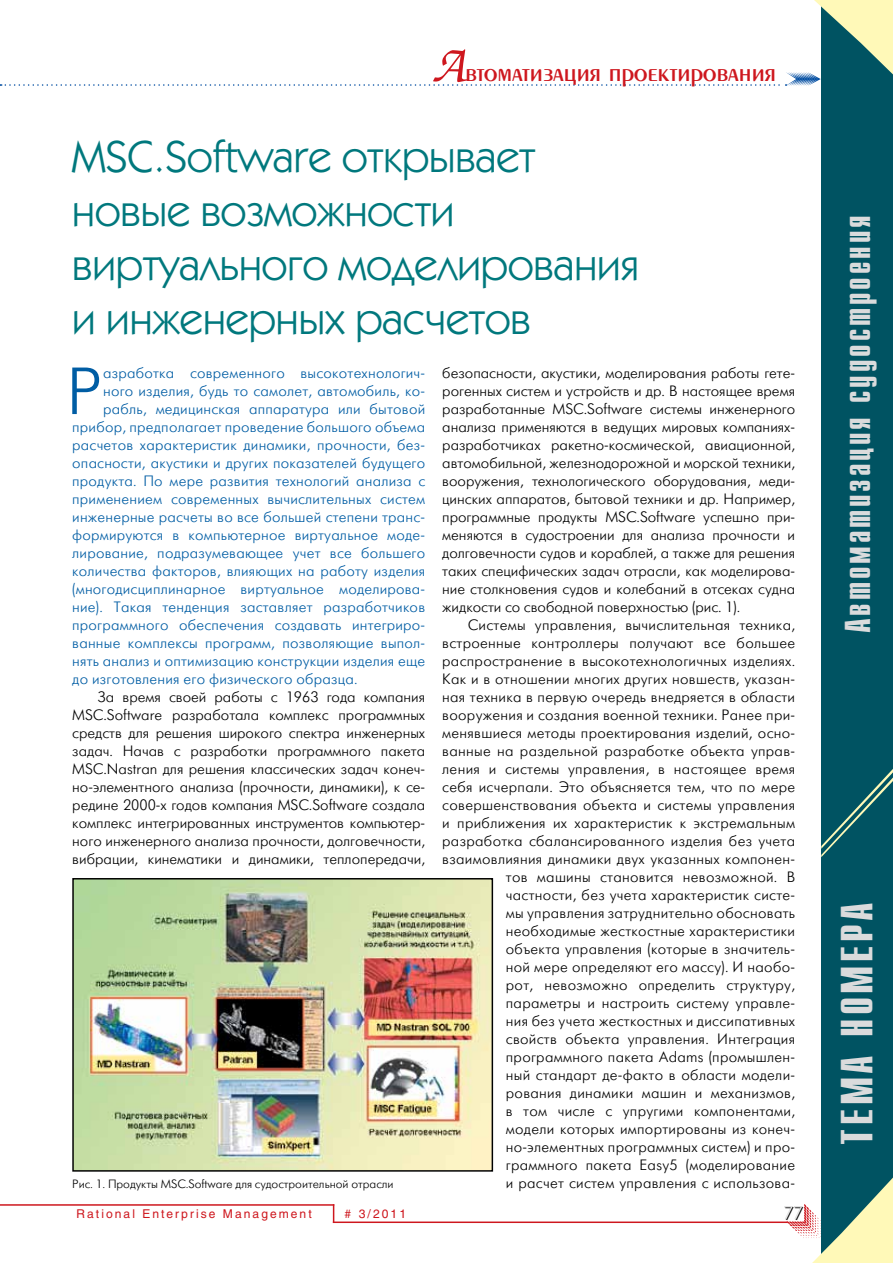
<style>
.page{position:relative;width:893px;height:1263px;background:#fff}
.page>*{position:absolute;margin:0;border:0;box-sizing:border-box;transform-origin:0 0}
.t1{font:66.45px "Futuris Light C";color:#005da4}
.t2{font:45px/54px "Kabel C";color:#00787d}
.t3{font:700 45px "Compact C";letter-spacing:.08em;color:#dadbdc}
.t4{font:700 36px "Compact C";letter-spacing:.08em;color:#dadbdc}
.t5{font:27px "Penta Demi";color:#ce171e}
.t6{font:18px "Futuris Shadow C";color:#000}
.t7{font:15px/18px "Futuris Light C";letter-spacing:.02em;color:#000;text-align:justify}
.t8{font:15px "Futuris Light C";letter-spacing:.015em;color:#005da4}
.t9{font:12px "Futuris Light C";color:#000}
.t10{font:12px "Helios";letter-spacing:.17em;color:#ce171e}
.s1{font-family:"Zapf Chancery C";font-size:54px}
</style>
<div class="page">
<hr style="left:0;top:1204px;width:334px;height:2px;background:#ce171e">
<svg style="left:333px;top:1206px;width:1px;height:15px"></svg>
<hr style="left:333px;top:1221px;width:455px;height:2px;background:#ce171e">
<div style="left:821px;top:0;width:72px;height:1263px;background:#005362"></div>
<svg style="left:821px;top:769px;width:72px;height:88px"></svg>
<svg style="left:0;top:0;width:893px;height:86px"></svg>
<svg style="left:787px;top:1177px;width:106px;height:86px"></svg>
<img style="left:74px;top:880px;width:417px;height:290px">
<div style="left:72px;top:878px;width:421px;height:294px;border:1px solid #000"></div>
<h3 class="t5" style="left:432px;top:59px;width:346px"><span class="s1">А</span>втоматизация проектирования</h3>
<h2 class="t2" style="left:72px;top:128px;width:568px">MSC.Software открывает новые возможности виртуального моделирования и инженерных расчетов</h2>
<h1 class="t1" style="left:66px;top:357px;width:37px">Р</h1>
<p class="t8" style="left:103px;top:365px;width:324px">азработка современного высокотехнологич-</p>
<p class="t8" style="left:103px;top:383px;width:324px">ного изделия, будь то самолет, автомобиль, ко-</p>
<p class="t8" style="left:103px;top:401px;width:324px">рабль, медицинская аппаратура или бытовой</p>
<p class="t8" style="left:72px;top:419px;width:354px">прибор, предполагает проведение большого объема</p>
<p class="t8" style="left:72px;top:437px;width:354px">расчетов характеристик динамики, прочности, без-</p>
<p class="t8" style="left:72px;top:455px;width:354px">опасности, акустики и других показателей будущего</p>
<p class="t8" style="left:72px;top:473px;width:354px">продукта. По мере развития технологий анализа с</p>
<p class="t8" style="left:72px;top:491px;width:354px">применением современных вычислительных систем</p>
<p class="t8" style="left:72px;top:509px;width:354px">инженерные расчеты во все большей степени транс-</p>
<p class="t8" style="left:72px;top:527px;width:354px">формируются в компьютерное виртуальное моде-</p>
<p class="t8" style="left:72px;top:545px;width:354px">лирование, подразумевающее учет все большего</p>
<p class="t8" style="left:72px;top:563px;width:354px">количества факторов, влияющих на работу изделия</p>
<p class="t8" style="left:72px;top:581px;width:354px">(многодисциплинарное виртуальное моделирова-</p>
<p class="t8" style="left:72px;top:599px;width:354px">ние). Такая тенденция заставляет разработчиков</p>
<p class="t8" style="left:72px;top:617px;width:354px">программного обеспечения создавать интегриро-</p>
<p class="t8" style="left:72px;top:635px;width:354px">ванные комплексы программ, позволяющие выпол-</p>
<p class="t8" style="left:72px;top:653px;width:354px">нять анализ и оптимизацию конструкции изделия еще</p>
<p class="t8" style="left:72px;top:671px;width:287px">до изготовления его физического образца.</p>
<p class="t7" style="left:72px;top:688px;width:354px;text-indent:26px">За время своей работы с 1963 года компания MSC.Software разработала комплекс программных средств для решения широкого спектра инженерных задач. Начав с разработки программного пакета MSC.Nastran для решения классических задач конеч&shy;но-элементного анализа (прочности, динамики), к се&shy;редине 2000-х годов компания MSC.Software создала комплекс интегрированных инструментов компьютер&shy;ного инженерного анализа прочности, долговечности, вибрации, кинематики и динамики, теплопередачи,</p>
<p class="t9" style="left:72px;top:1178px;width:323px">Рис. 1. Продукты MSC.Software для судостроительной отрасли</p>
<p class="t7" style="left:442px;top:364px;width:354px">безопасности, акустики, моделирования работы гете&shy;рогенных систем и устройств и др. В настоящее время разработанные MSC.Software системы инженерного анализа применяются в ведущих мировых компаниях&shy;разработчиках ракетно-космической, авиационной, автомобильной, железнодорожной и морской техники, вооружения, технологического оборудования, меди&shy;цинских аппаратов, бытовой техники и др. Например, программные продукты MSC.Software успешно при&shy;меняются в судостроении для анализа прочности и долговечности судов и кораблей, а также для решения таких специфических задач отрасли, как моделирова&shy;ние столкновения судов и колебаний в отсеках судна жидкости со свободной поверхностью (рис. 1).</p>
<p class="t7" style="left:442px;top:616px;width:354px;text-align:right">Системы управления, вычислительная техника, встроенные контроллеры получают все большее распространение в высокотехнологичных изделиях.<br>Как и в отношении многих других новшеств, указан&shy;ная техника в первую очередь внедряется в области вооружения и создания военной техники. Ранее при&shy;менявшиеся методы проектирования изделий, осно&shy;ванные на раздельной разработке объекта управ&shy;ления и системы управления, в настоящее время себя исчерпали. Это объясняется тем, что по мере совершенствования объекта и системы управления и приближения их характеристик к экстремальным разработка сбалансированного изделия без учета взаимовлияния динамики двух указанных компонен&shy;тов машины становится невозможной. В частности, без учета характеристик систе-<br>мы управления затруднительно обосновать необходимые жесткостные характеристики<br>объекта управления (которые в значитель-<br>ной мере определяют его массу). И наобо-<br>рот, невозможно определить структуру, параметры и настроить систему управле-<br>ния без учета жесткостных и диссипативных<br>свойств объекта управления. Интеграция программного пакета Adams (промышлен-<br>ный стандарт де-факто в области модели-<br>рования динамики машин и механизмов,<br>в том числе с упругими компонентами,<br>модели которых импортированы из конеч&shy;но-элементных программных систем) и про&shy;граммного пакета Easy5 (моделирование<br>и расчет систем управления с использова-</p>
<p class="t10" style="left:77px;top:1207px;width:237px">Rational Enterprise Management</p>
<p class="t6" style="left:784px;top:1204px;width:21px">77</p>
<p class="t10" style="left:345px;top:1207px;width:63px"># 3/2011</p>
<h3 class="t4" style="left:840px;top:633px;width:419px;rotate:-90deg">Автоматизация судостроения</h3>
<h2 class="t3" style="left:835px;top:1144px;width:244px;rotate:-90deg">ТЕМА НОМЕРА</h2>
</div>
